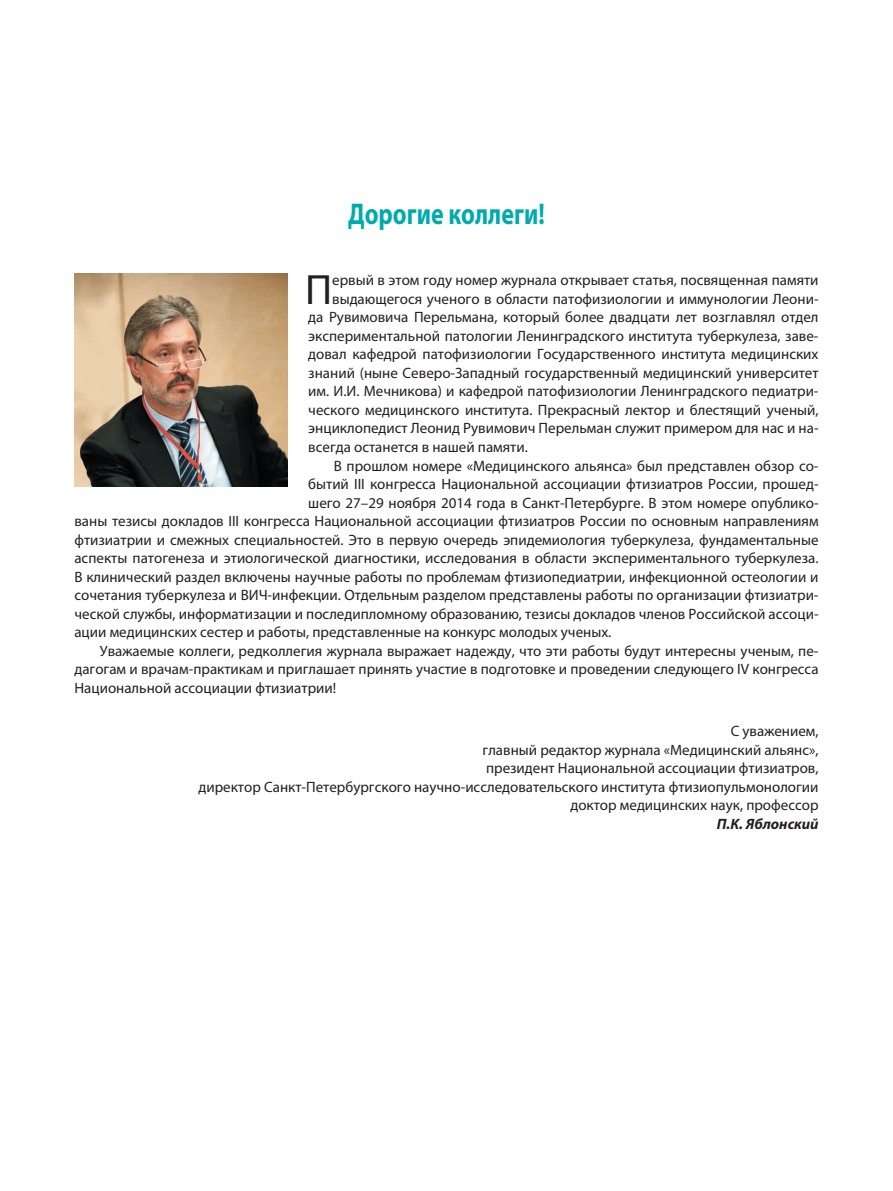
<style>
.page{position:relative;width:893px;height:1191px;background:#fff}
.page>*{position:absolute;margin:0;border:0;box-sizing:border-box;transform-origin:0 0}
.t1{font:42.45px "Myriad Pro";color:#231f20}
.t2{font:700 30px "Myriad Pro";color:#00aaad;scale:.8 1}
.t3{font:15px/18.6px "Myriad Pro";color:#231f20;text-align:right}
.t4{font:italic 700 15px "Myriad Pro";color:#231f20}
</style>
<div class="page">
<img style="left:74px;top:274px;width:213px;height:212px">
<h2 class="t2" style="left:348px;top:194px;width:247px">Дорогие коллеги!</h2>
<h1 class="t1" style="left:305px;top:263px;width:29px">П</h1>
<p class="t3" style="left:332px;top:271px;width:488px">ервый в этом году номер журнала открывает статья, посвященная памяти</p>
<p class="t3" style="left:332px;top:289px;width:488px">выдающегося ученого в области патофизиологии и иммунологии Леони-</p>
<p class="t3" style="left:308px;top:308px;width:512px">да Рувимовича Перельмана, который более двадцати лет возглавлял отдел</p>
<p class="t3" style="left:308px;top:326px;width:512px">экспериментальной патологии Ленинградского института туберкулеза, заве-</p>
<p class="t3" style="left:308px;top:345px;width:512px">довал кафедрой патофизиологии Государственного института медицинских</p>
<p class="t3" style="left:308px;top:363px;width:512px">знаний (ныне Северо-Западный государственный медицинский университет</p>
<p class="t3" style="left:308px;top:382px;width:512px">им. И.И. Мечникова) и кафедрой патофизиологии Ленинградского педиатри-</p>
<p class="t3" style="left:308px;top:400px;width:512px">ческого медицинского института. Прекрасный лектор и блестящий ученый,</p>
<p class="t3" style="left:308px;top:419px;width:512px">энциклопедист Леонид Рувимович Перельман служит примером для нас и на-</p>
<p class="t3" style="left:308px;top:437px;width:221px">всегда останется в нашей памяти.</p>
<p class="t3" style="left:334px;top:456px;width:486px">В прошлом номере «Медицинского альянса» был представлен обзор со-</p>
<p class="t3" style="left:308px;top:474px;width:512px">бытий III конгресса Национальной ассоциации фтизиатров России, прошед-</p>
<p class="t3" style="left:308px;top:493px;width:512px">шего 27–29 ноября 2014 года в Санкт-Петербурге. В этом номере опублико-</p>
<p class="t3" style="left:74px;top:511px;width:746px">ваны тезисы докладов III конгресса Национальной ассоциации фтизиатров России по основным направлениям</p>
<p class="t3" style="left:74px;top:530px;width:746px">фтизиатрии и смежных специальностей. Это в первую очередь эпидемиология туберкулеза, фундаментальные</p>
<p class="t3" style="left:74px;top:548px;width:746px">аспекты патогенеза и этиологической диагностики, исследования в области экспериментального туберкулеза.</p>
<p class="t3" style="left:74px;top:567px;width:746px">В клинический раздел включены научные работы по проблемам фтизиопедиатрии, инфекционной остеологии и</p>
<p class="t3" style="left:74px;top:585px;width:746px">сочетания туберкулеза и ВИЧ-инфекции. Отдельным разделом представлены работы по организации фтизиатри-</p>
<p class="t3" style="left:74px;top:604px;width:746px">ческой службы, информатизации и последипломному образованию, тезисы докладов членов Российской ассоци-</p>
<p class="t3" style="left:74px;top:622px;width:538px">ации медицинских сестер и работы, представленные на конкурс молодых ученых.</p>
<p class="t3" style="left:100px;top:641px;width:720px">Уважаемые коллеги, редколлегия журнала выражает надежду, что эти работы будут интересны ученым, пе-</p>
<p class="t3" style="left:74px;top:660px;width:746px">дагогам и врачам-практикам и приглашает принять участие в подготовке и проведении следующего IV конгресса</p>
<p class="t3" style="left:74px;top:678px;width:263px">Национальной ассоциации фтизиатрии!</p>
<p class="t3" style="left:198px;top:721px;width:622px">С уважением,<br>главный редактор журнала «Медицинский альянс»,<br>президент Национальной ассоциации фтизиатров,<br>директор Санкт-Петербургского научно-исследовательского института фтизиопульмонологии доктор медицинских наук, профессор</p>
<p class="t4" style="left:717px;top:814px;width:103px">П.К. Яблонский</p>
</div>
